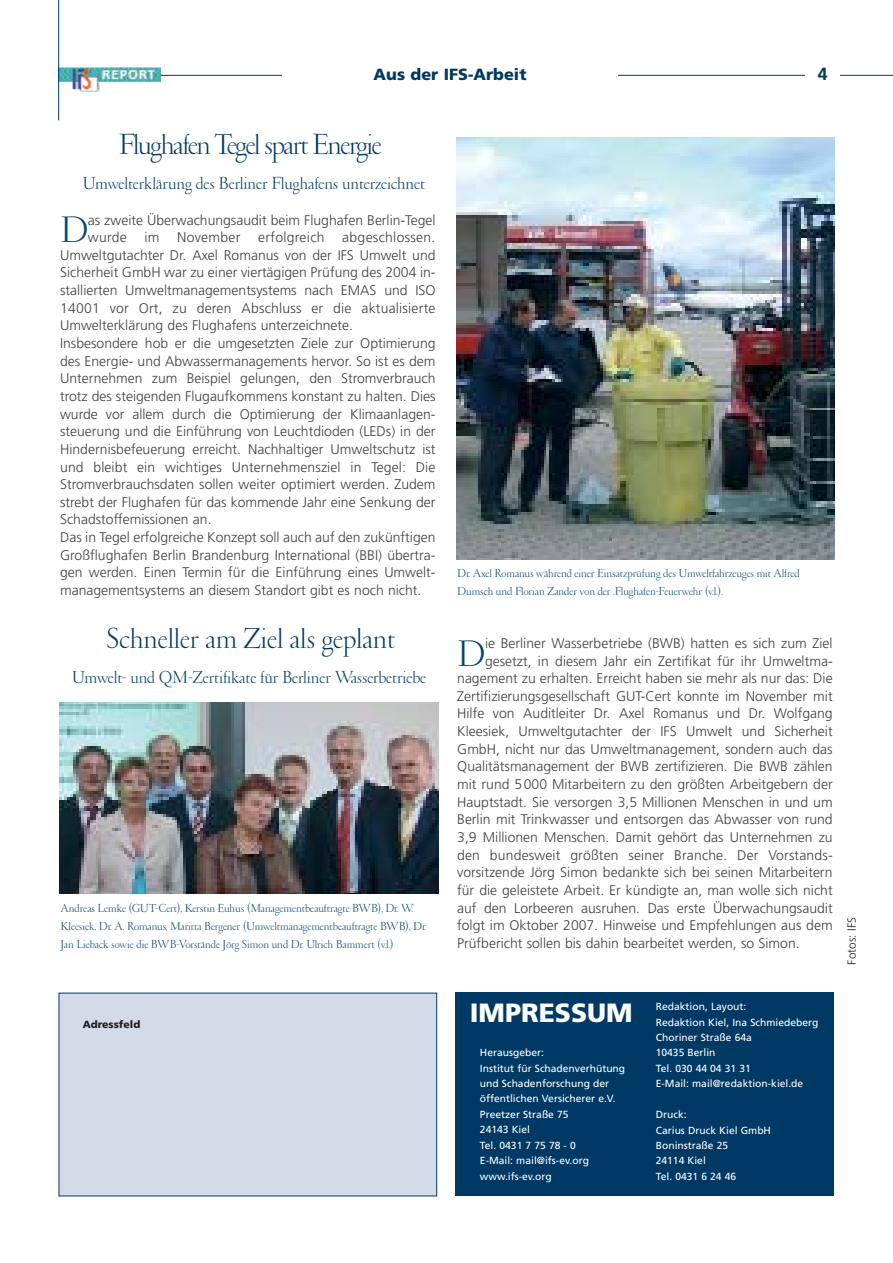
<style>
.page{position:relative;width:893px;height:1263px;background:#fff}
.page>*{position:absolute;margin:0;border:0;box-sizing:border-box;transform-origin:0 0}
.t1{font:300 37.2px "Garamond";color:#004570}
.t2{font:300 29.4px "Garamond";letter-spacing:-.045em;color:#003964}
.t3{font:300 29.4px "Garamond";color:#003964}
.t4{font:900 26.4px "Frutiger";color:#fff}
.t5{font:300 17.7px "Garamond";color:#003964}
.t6{font:700 17.7px "Frutiger";color:#003964}
.t7{font:900 16.2px "Frutiger";color:#003964}
.t8{font:300 13.95px/17.7px "Frutiger";color:#404041}
.t9{font:300 13.95px "Frutiger";letter-spacing:.02em;color:#404041}
.t10{font:300 11.7px/17.7px "Garamond";color:#004570}
.t11{font:300 11.7px "Frutiger";color:#231f20}
.t12{font:10.35px/15.5px "Frutiger";color:#fff}
.t13{font:900 10.35px "Frutiger";color:#231f20}
</style>
<div class="page">
<div style="left:456px;top:992px;width:378px;height:204px;background:#003964"></div>
<div style="left:59px;top:993px;width:377px;height:203px;background:#d3dbe8"></div>
<img style="left:59px;top:66px;width:102px;height:26px">
<hr style="left:161px;top:75px;width:731px;height:1px;background:#003964">
<div style="left:282px;top:66px;width:336px;height:21px;background:#fff"></div>
<div style="left:805px;top:66px;width:34px;height:26px;background:#fff"></div>
<hr style="left:58px;top:0;width:1px;height:120px;background:#003964">
<img style="left:60px;top:702px;width:378px;height:192px">
<img style="left:456px;top:137px;width:378px;height:423px">
<p class="t7" style="left:373px;top:68px;width:154px">Aus der IFS-Arbeit</p>
<p class="t6" style="left:818px;top:67px;width:11px">4</p>
<h2 class="t2" style="left:119px;top:134px;width:264px">Flughafen Tegel spart Energie</h2>
<p class="t5" style="left:82px;top:177px;width:344px">Umwelterklärung des Berliner Flughafens unterzeichnet</p>
<h1 class="t1" style="left:60px;top:217px;width:29px">D</h1>
<p class="t8" style="left:88px;top:212px;width:349px">as zweite Überwachungsaudit beim Flughafen Berlin-Tegel wurde</p>
<p class="t8" style="left:144px;top:230px;width:17px">im</p>
<p class="t9" style="left:177px;top:232px;width:65px">November</p>
<p class="t9" style="left:258px;top:232px;width:68px">erfolgreich</p>
<p class="t8" style="left:60px;top:230px;width:377px;text-indent:282px">abgeschlossen.<br>Umweltgutachter Dr. Axel Romanus von der IFS Umwelt und Sicherheit GmbH war zu einer viertägigen Prüfung des 2004 in&shy;stallierten Umweltmanagementsystems nach EMAS und ISO 14001 vor Ort, zu deren Abschluss er die aktualisierte Umwelterklärung des Flughafens unterzeichnete.<br>Insbesondere hob er die umgesetzten Ziele zur Optimierung des Energie- und Abwassermanagements hervor. So ist es dem Unternehmen zum Beispiel gelungen, den Stromverbrauch trotz des steigenden Flugaufkommens konstant zu halten. Dies wurde vor allem durch die Optimierung der Klimaanlagen&shy;steuerung und die Einführung von Leuchtdioden (LEDs) in der Hindernisbefeuerung erreicht. Nachhaltiger Umweltschutz ist und bleibt ein wichtiges Unternehmensziel in Tegel: Die Stromverbrauchsdaten sollen weiter optimiert werden. Zudem strebt der Flughafen für das kommende Jahr eine Senkung der Schadstoffemissionen an.<br>Das in Tegel erfolgreiche Konzept soll auch auf den zukünftigen Großflughafen Berlin Brandenburg International (BBI) übertra&shy;gen werden. Einen Termin für die Einführung eines Umwelt&shy;managementsystems an diesem Standort gibt es noch nicht.</p>
<h2 class="t3" style="left:106px;top:628px;width:290px">Schneller am Ziel als geplant</h2>
<p class="t5" style="left:72px;top:671px;width:356px">Umwelt- und QM-Zertifikate für Berliner Wasserbetriebe</p>
<p class="t10" style="left:61px;top:901px;width:367px">Andreas Lemke (GUT-Cert), Kerstin Euhus (Managementbeauftragte BWB), Dr. W.<br>Kleesiek, Dr. A. Romanus, Maritta Bergener (Umweltmanagementbeauftragte BWB), Dr.<br>Jan Lieback sowie die BWB-Vorstände Jörg Simon und Dr. Ulrich Bammert (v.l.)</p>
<p class="t13" style="left:83px;top:1020px;width:59px">Adressfeld</p>
<p class="t10" style="left:457px;top:566px;width:344px">Dr. Axel Romanus während einer Einsatzprüfung des Umweltfahrzeuges mit Alfred<br>Dumsch und Florian Zander von der .Flughafen-Feuerwehr (v.l.).</p>
<h1 class="t1" style="left:457px;top:641px;width:29px">D</h1>
<p class="t8" style="left:485px;top:635px;width:349px">ie Berliner Wasserbetriebe (BWB) hatten es sich zum Ziel</p>
<p class="t8" style="left:485px;top:653px;width:349px">gesetzt, in diesem Jahr ein Zertifikat für ihr Umweltma-</p>
<p class="t8" style="left:457px;top:671px;width:377px">nagement zu erhalten. Erreicht haben sie mehr als nur das: Die</p>
<p class="t8" style="left:457px;top:688px;width:377px">Zertifizierungsgesellschaft GUT-Cert konnte im November mit</p>
<p class="t8" style="left:457px;top:706px;width:377px">Hilfe von Auditleiter Dr. Axel Romanus und Dr. Wolfgang</p>
<p class="t8" style="left:457px;top:723px;width:377px">Kleesiek, Umweltgutachter der IFS Umwelt und Sicherheit</p>
<p class="t8" style="left:457px;top:741px;width:377px">GmbH, nicht nur das Umweltmanagement, sondern auch das</p>
<p class="t8" style="left:457px;top:759px;width:377px">Qualitätsmanagement der BWB zertifizieren. Die BWB zählen</p>
<p class="t8" style="left:457px;top:776px;width:377px">mit rund 5000 Mitarbeitern zu den größten Arbeitgebern der</p>
<p class="t8" style="left:457px;top:794px;width:377px">Hauptstadt. Sie versorgen 3,5 Millionen Menschen in und um</p>
<p class="t8" style="left:457px;top:812px;width:377px">Berlin mit Trinkwasser und entsorgen das Abwasser von rund</p>
<p class="t8" style="left:457px;top:829px;width:377px">3,9 Millionen Menschen. Damit gehört das Unternehmen zu</p>
<p class="t8" style="left:457px;top:847px;width:377px">den bundesweit größten seiner Branche. Der Vorstands-</p>
<p class="t8" style="left:457px;top:865px;width:377px">vorsitzende Jörg Simon bedankte sich bei seinen Mitarbeitern</p>
<p class="t8" style="left:457px;top:882px;width:377px">für die geleistete Arbeit. Er kündigte an, man wolle sich nicht</p>
<p class="t8" style="left:457px;top:900px;width:377px">auf den Lorbeeren ausruhen. Das erste Überwachungsaudit</p>
<p class="t8" style="left:457px;top:918px;width:377px">folgt im Oktober 2007. Hinweise und Empfehlungen aus dem</p>
<p class="t8" style="left:457px;top:935px;width:344px">Prüfbericht sollen bis dahin bearbeitet werden, so Simon.</p>
<p class="t11" style="left:846px;top:965px;width:49px;rotate:-90deg">Fotos: IFS</p>
<h3 class="t4" style="left:470px;top:1002px;width:164px">IMPRESSUM</h3>
<p class="t12" style="left:480px;top:1046px;width:147px">Herausgeber:<br>Institut für Schadenverhütung und Schadenforschung der öffentlichen Versicherer e.V.<br>Preetzer Straße 75<br>24143 Kiel<br>Tel. 0431 7 75 78 - 0<br>E-Mail: mail@ifs-ev.org www.ifs-ev.org</p>
<p class="t12" style="left:655px;top:1000px;width:164px">Redaktion, Layout:<br>Redaktion Kiel, Ina Schmiedeberg<br>Choriner Straße 64a<br>10435 Berlin<br>Tel. 030 44 04 31 31<br>E-Mail: mail@redaktion-kiel.de</p>
<p class="t12" style="left:655px;top:1108px;width:117px">Druck:<br>Carius Druck Kiel GmbH<br>Boninstraße 25<br>24114 Kiel<br>Tel. 0431 6 24 46</p>
</div>
